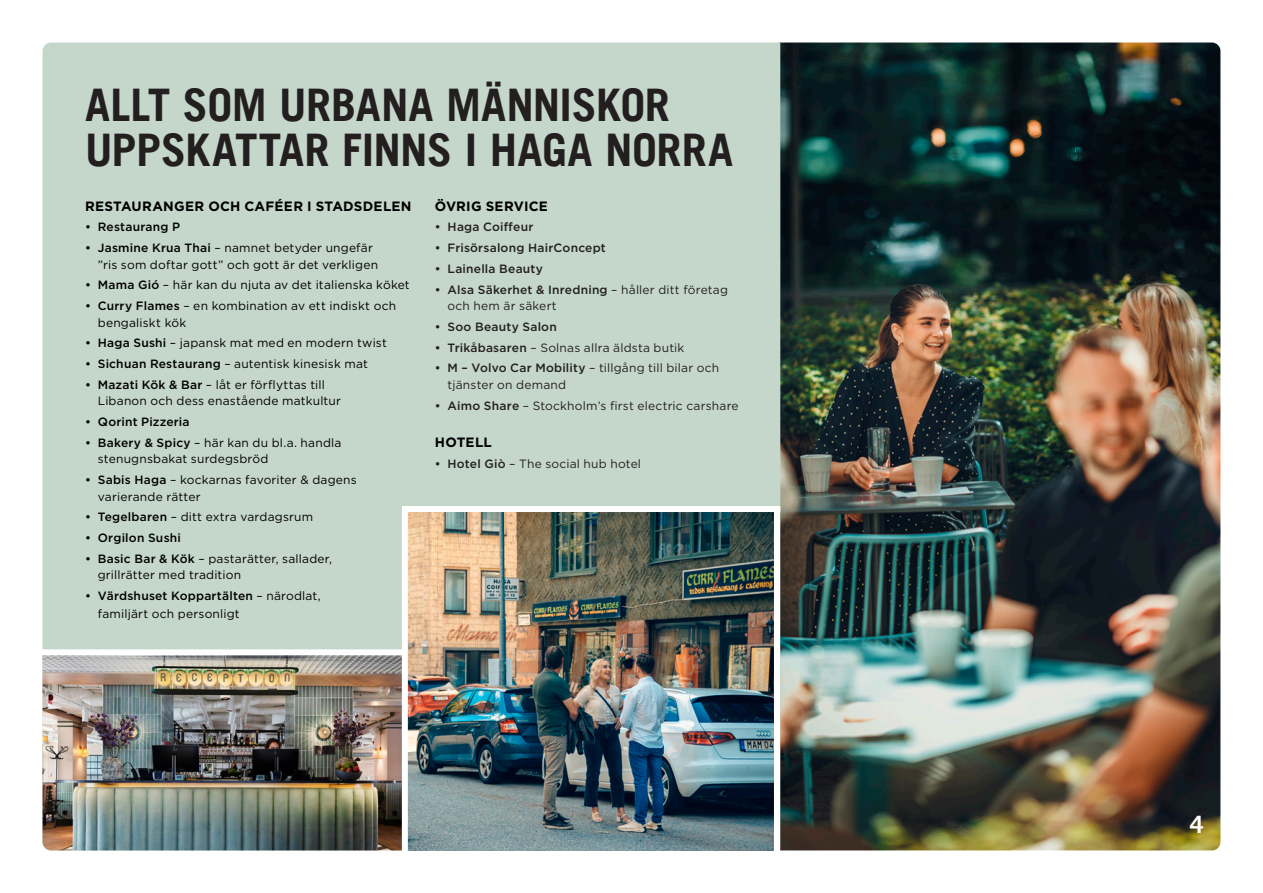
<style>
.page{position:relative;width:1263px;height:893px;background:#fff}
.page>*{position:absolute;margin:0;border:0;box-sizing:border-box;transform-origin:0 0}
.t1{font:700 45px/45px "Trade Gothic LT";letter-spacing:-.01em;color:#231f20}
.t2{font:700 24px "Trade Gothic LT";color:#fff}
.t3{font:700 13.5px "Gotham";letter-spacing:.015em;color:#000}
.t4{font:12px/16.5px "Gotham";letter-spacing:.015em;color:#000}
.t5{font:12px/16.5px "Gotham";letter-spacing:.015em;color:#231f20}
.t6{font:500 12px "Gotham";letter-spacing:.02em;color:#231f20}
.t7{font:500 12px "Gotham";letter-spacing:.015em;color:#000}
.s1{font-weight:500}
</style>
<div class="page">
<img style="left:780px;top:43px;width:440px;height:807px">
<div style="left:43px;top:43px;width:737px;height:606px;background:#c5d6cb"></div>
<img style="left:43px;top:655px;width:356px;height:195px">
<img style="left:399px;top:503px;width:387px;height:348px">
<p class="t1" style="left:85px;top:82px;width:649px">ALLT SOM URBANA MÄNNISKOR<br>UPPSKATTAR FINNS I HAGA NORRA</p>
<p class="t3" style="left:85px;top:197px;width:328px">RESTAURANGER OCH CAFÉER I STADSDELEN</p>
<p class="t7" style="left:85px;top:219px;width:97px">• Restaurang P</p>
<p class="t4" style="left:98px;top:239px;width:282px;text-indent:-13px"><span class="s1">• Jasmine Krua Thai</span> – namnet betyder ungefär ”ris som doftar gott” och gott är det verkligen</p>
<p class="t4" style="left:85px;top:277px;width:326px"><span class="s1">• Mama Gió</span> – här kan du njuta av det italienska köket</p>
<p class="t4" style="left:98px;top:297px;width:300px;text-indent:-13px"><span class="s1">• Curry Flames</span> – en kombination av ett indiskt och bengaliskt kök</p>
<p class="t4" style="left:85px;top:335px;width:303px"><span class="s1">• Haga Sushi</span> – japansk mat med en modern twist</p>
<p class="t4" style="left:85px;top:355px;width:284px"><span class="s1">• Sichuan Restaurang</span> – autentisk kinesisk mat</p>
<p class="t4" style="left:98px;top:376px;width:245px;text-indent:-13px"><span class="s1">• Mazati Kök &amp; Bar</span> – låt er förflyttas till<br>Libanon och dess enastående matkultur</p>
<p class="t7" style="left:85px;top:414px;width:106px">• Qorint Pizzeria</p>
<p class="t4" style="left:98px;top:434px;width:245px;text-indent:-13px"><span class="s1">• Bakery &amp; Spicy</span> – här kan du bl.a. handla stenugnsbakat surdegsbröd</p>
<p class="t4" style="left:98px;top:471px;width:260px;text-indent:-13px"><span class="s1">• Sabis Haga</span> – kockarnas favoriter &amp; dagens varierande rätter</p>
<p class="t4" style="left:85px;top:509px;width:230px"><span class="s1">• Tegelbaren</span> – ditt extra vardagsrum</p>
<p class="t7" style="left:85px;top:530px;width:97px">• Orgilon Sushi</p>
<p class="t4" style="left:98px;top:550px;width:236px;text-indent:-13px"><span class="s1">• Basic Bar &amp; Kök</span> – pastarätter, sallader, grillrätter med tradition</p>
<p class="t4" style="left:98px;top:587px;width:224px;line-height:18px;text-indent:-13px"><span class="s1">• Värdshuset Koppartälten</span> – närodlat, familjärt och personligt</p>
<p class="t3" style="left:435px;top:197px;width:115px">ÖVRIG SERVICE</p>
<p class="t6" style="left:435px;top:219px;width:100px">• Haga Coiffeur</p>
<p class="t6" style="left:435px;top:240px;width:173px">• Frisörsalong HairConcept</p>
<p class="t6" style="left:435px;top:261px;width:110px">• Lainella Beauty</p>
<p class="t5" style="left:448px;top:281px;width:282px;text-indent:-13px"><span class="s1">• Alsa Säkerhet &amp; Inredning</span> – håller ditt företag och hem är säkert</p>
<p class="t6" style="left:435px;top:319px;width:124px">• Soo Beauty Salon</p>
<p class="t5" style="left:435px;top:339px;width:251px"><span class="s1">• Trikåbasaren</span> – Solnas allra äldsta butik</p>
<p class="t5" style="left:448px;top:360px;width:273px;text-indent:-13px"><span class="s1">• M – Volvo Car Mobility</span> – tillgång till bilar och tjänster on demand</p>
<p class="t5" style="left:435px;top:397px;width:305px"><span class="s1">• Aimo Share</span> – Stockholm’s first electric carshare</p>
<p class="t3" style="left:435px;top:433px;width:59px">HOTELL</p>
<p class="t5" style="left:435px;top:455px;width:208px"><span class="s1">• Hotel Giò</span> – The social hub hotel</p>
<h2 class="t2" style="left:1190px;top:810px;width:15px">4</h2>
</div>
